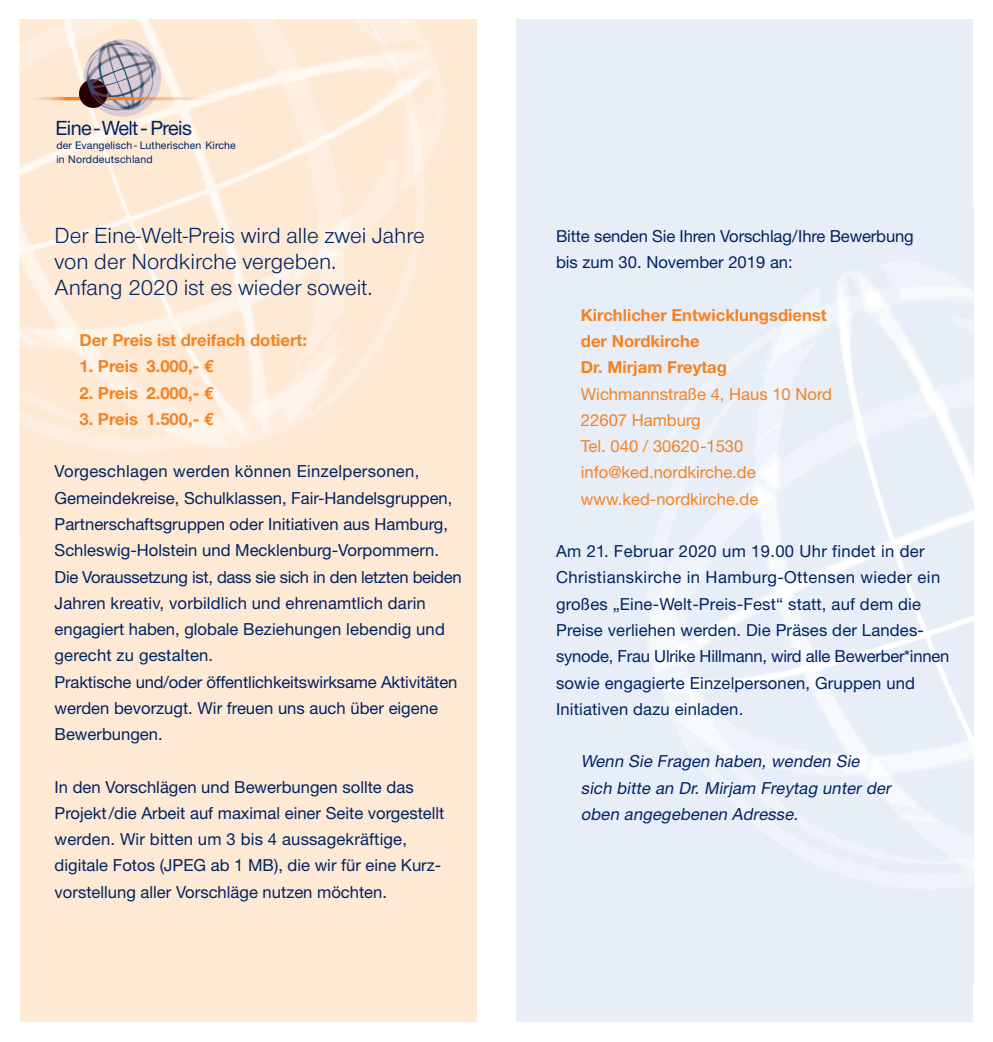
<style>
.page{position:relative;width:993px;height:1042px;background:#fff}
.page>*{position:absolute;margin:0;border:0;box-sizing:border-box;transform-origin:0 0}
.t1{font:22.75px/26.2px "Nordelbica";color:#002361}
.t2{font:19.78px "Helvetica Neue";letter-spacing:-.03em;color:#002361}
.t3{font:16.62px/26.2px "Helvetica Neue";color:#002361}
.t4{font:700 16.62px/26.2px "Helvetica Neue East A";color:#f58220}
.t5{font:16.62px/26.2px "Helvetica Neue";color:#f58220}
.t6{font:italic 16.62px/26.2px "Helvetica Neue";color:#002361}
.t7{font:10.5px/14px "Helvetica Neue";letter-spacing:.01em;color:#002361}
.s1{font-family:"Euro Mono";font-size:17.5px}
</style>
<div class="page">
<div style="left:516px;top:20px;width:456px;height:1002px;background:#e8eef8"></div>
<img style="left:648px;top:276px;width:324px;height:593px">
<div style="left:20px;top:20px;width:456px;height:1002px;background:#fee9d5"></div>
<img style="left:20px;top:20px;width:422px;height:426px">
<img style="left:84px;top:39px;width:77px;height:78px;border-radius:39px">
<hr style="left:27px;top:97px;width:199px;height:3px;background:#f58220">
<img style="left:79px;top:79px;width:28px;height:29px;border-radius:14px">
<p class="t2" style="left:55px;top:116px;width:138px">Eine-Welt-Preis</p>
<p class="t7" style="left:56px;top:138px;width:181px">der Evangelisch- Lutherischen Kirche in Norddeutschland</p>
<h1 class="t1" style="left:55px;top:222px;width:371px">Der Eine-Welt-Preis wird alle zwei Jahre von der Nordkirche vergeben.<br>Anfang 2020 ist es wieder soweit.</h1>
<p class="t3" style="left:556px;top:223px;width:359px">Bitte senden Sie Ihren Vorschlag/Ihre Bewerbung bis zum 30. November 2019 an:</p>
<p class="t4" style="left:580px;top:302px;width:247px">Kirchlicher Entwicklungsdienst der Nordkirche<br>Dr. Mirjam Freytag</p>
<p class="t5" style="left:580px;top:380px;width:253px">Wichmannstraße 4, Haus 10 Nord<br>22607 Hamburg<br>Tel. 040 / 30620-1530 info@ked.nordkirche.de www.ked-nordkirche.de</p>
<p class="t4" style="left:79px;top:327px;width:229px">Der Preis ist dreifach dotiert:</p>
<p class="t4" style="left:79px;top:354px;width:137px">1. Preis 3.000,- <span class="s1">E</span></p>
<p class="t4" style="left:79px;top:380px;width:137px">2. Preis 2.000,- <span class="s1">E</span></p>
<p class="t4" style="left:79px;top:406px;width:137px">3. Preis 1.500,- <span class="s1">E</span></p>
<p class="t3" style="left:55px;top:458px;width:408px">Vorgeschlagen werden können Einzelpersonen, Gemeindekreise, Schulklassen, Fair-Handelsgruppen, Partnerschaftsgruppen oder Initiativen aus Hamburg, Schleswig-Holstein und Mecklenburg-Vorpommern.<br>Die Voraussetzung ist, dass sie sich in den letzten beiden Jahren kreativ, vorbildlich und ehrenamtlich darin engagiert haben, globale Beziehungen lebendig und gerecht zu gestalten.<br>Praktische und/oder öffentlichkeitswirksame Aktivitäten werden bevorzugt. Wir freuen uns auch über eigene Bewerbungen.</p>
<p class="t3" style="left:55px;top:773px;width:391px">In den Vorschlägen und Bewerbungen sollte das Projekt/die Arbeit auf maximal einer Seite vorgestellt werden. Wir bitten um 3 bis 4 aussagekräftige, digitale Fotos (JPEG ab 1 MB), die wir für eine Kurz&shy;vorstellung aller Vorschläge nutzen möchten.</p>
<p class="t3" style="left:556px;top:538px;width:394px">Am 21. Februar 2020 um 19.00 Uhr findet in der Christianskirche in Hamburg-Ottensen wieder ein großes „Eine-Welt-Preis-Fest“ statt, auf dem die Preise verliehen werden. Die Präses der Landes&shy;synode, Frau Ulrike Hillmann, wird alle Bewerber*innen sowie engagierte Einzelpersonen, Gruppen und Initiativen dazu einladen.</p>
<p class="t6" style="left:580px;top:748px;width:314px">Wenn Sie Fragen haben, wenden Sie sich bitte an Dr. Mirjam Freytag unter der oben angegebenen Adresse.</p>
</div>
